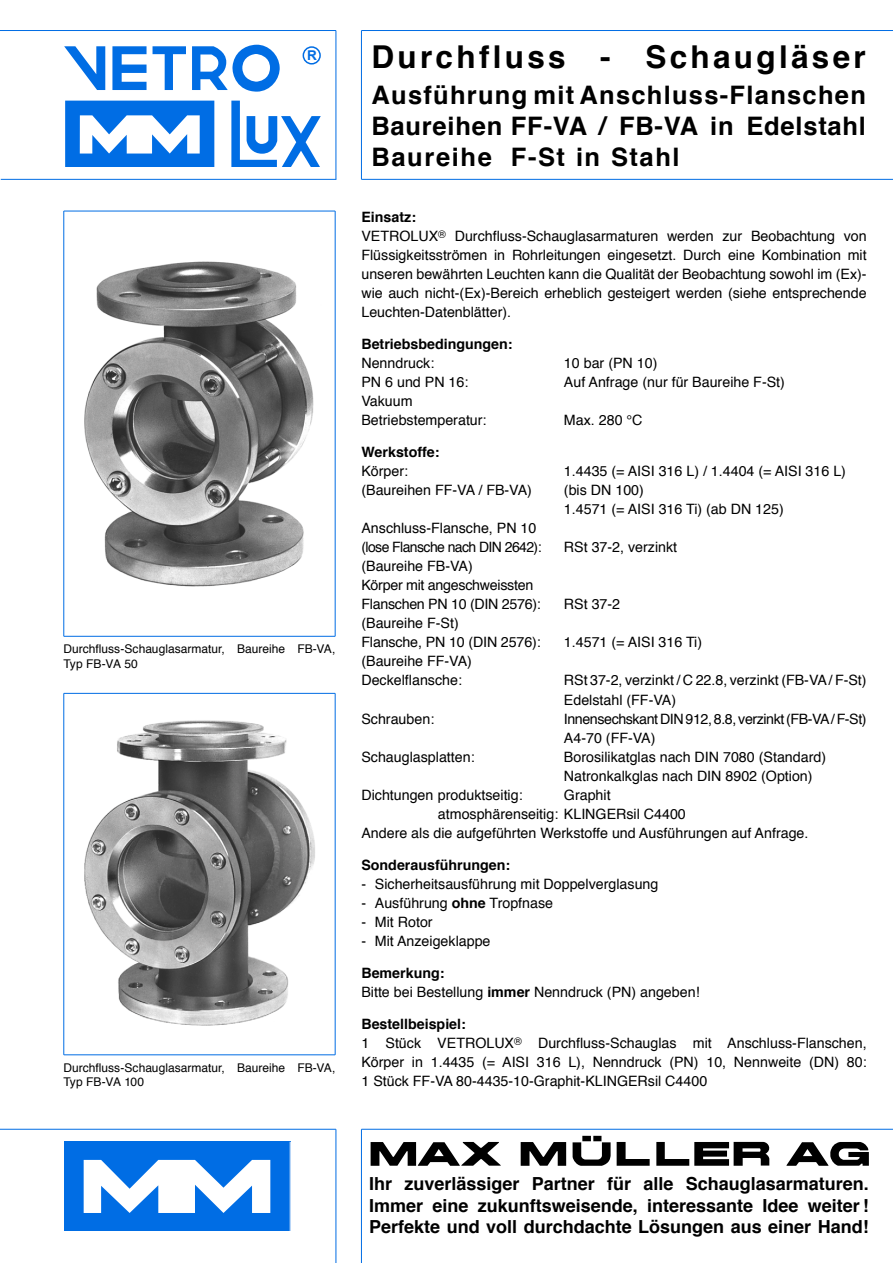
<style>
.page{position:relative;width:893px;height:1263px;background:#fff}
.page>*{position:absolute;margin:0;border:0;box-sizing:border-box;transform-origin:0 0}
.t1{font:700 31.5px "Helvetica";letter-spacing:.105em;color:#000}
.t2{font:700 25.5px/30.8px "Helvetica";letter-spacing:.03em;color:#000;text-align:justify}
.t3{font:700 18px/21.6px "Helvetica";color:#000;text-align:justify}
.t4{font:14.25px/19px "Helvetica";color:#000}
.t5{font:14.25px/19px "Helvetica";letter-spacing:-.02em;color:#000}
.t6{font:14.25px/19px "Helvetica";letter-spacing:-.03em;color:#000}
.t7{font:700 14.25px "Helvetica";color:#000}
.t8{font:14.25px/19px "Helvetica";letter-spacing:-.04em;color:#000}
.t9{font:700 13.5px "Arial";color:#006de4}
.t10{font:12px/14.4px "Helvetica";color:#000}
.s1{font-weight:700}
</style>
<div class="page">
<hr style="left:361px;top:30px;width:532px;height:1px;background:#006de4">
<hr style="left:361px;top:179px;width:532px;height:1px;background:#006de4">
<hr style="left:361px;top:31px;width:1px;height:148px;background:#006de4">
<hr style="left:335px;top:211px;width:1px;height:425px;background:#006de4">
<hr style="left:63px;top:211px;width:1px;height:425px;background:#006de4">
<hr style="left:64px;top:636px;width:271px;height:1px;background:#006de4">
<hr style="left:64px;top:211px;width:271px;height:1px;background:#006de4">
<img style="left:84px;top:261px;width:230px;height:326px">
<hr style="left:335px;top:693px;width:1px;height:362px;background:#006de4">
<hr style="left:63px;top:693px;width:1px;height:362px;background:#006de4">
<hr style="left:64px;top:1054px;width:271px;height:1px;background:#006de4">
<hr style="left:64px;top:693px;width:271px;height:1px;background:#006de4">
<img style="left:84px;top:720px;width:231px;height:306px">
<hr style="left:361px;top:1129px;width:532px;height:1px;background:#006de4">
<hr style="left:0;top:1129px;width:336px;height:1px;background:#006de4">
<hr style="left:336px;top:1129px;width:1px;height:134px;background:#006de4">
<hr style="left:361px;top:1129px;width:1px;height:134px;background:#006de4">
<svg style="left:573px;top:1140px;width:38px;height:26px"></svg>
<div style="left:593px;top:1136px;width:8px;height:5px;background:#000"></div>
<div style="left:582px;top:1136px;width:9px;height:5px;background:#000"></div>
<svg style="left:521px;top:1142px;width:45px;height:24px"></svg>
<svg style="left:656px;top:1142px;width:114px;height:24px"></svg>
<svg style="left:617px;top:1142px;width:33px;height:24px"></svg>
<svg style="left:371px;top:1142px;width:130px;height:24px"></svg>
<svg style="left:786px;top:1142px;width:83px;height:24px"></svg>
<div style="left:64px;top:1142px;width:226px;height:89px;background:#006de4"></div>
<svg style="left:84px;top:1160px;width:186px;height:53px"></svg>
<hr style="left:0;top:30px;width:336px;height:1px;background:#006de4">
<hr style="left:1px;top:179px;width:335px;height:1px;background:#006de4">
<hr style="left:336px;top:31px;width:1px;height:148px;background:#006de4">
<svg style="left:64px;top:46px;width:41px;height:44px"></svg>
<svg style="left:112px;top:46px;width:35px;height:44px"></svg>
<svg style="left:153px;top:46px;width:33px;height:44px"></svg>
<svg style="left:192px;top:44px;width:88px;height:48px"></svg>
<div style="left:242px;top:54px;width:28px;height:28px;background:#fff;border-radius:50%"></div>
<div style="left:65px;top:101px;width:149px;height:65px;background:#006de4"></div>
<svg style="left:80px;top:115px;width:120px;height:39px"></svg>
<svg style="left:231px;top:101px;width:90px;height:65px"></svg>
<div style="left:303px;top:46px;width:18px;height:19px;border:2px solid #006de4;border-radius:50%"></div>
<p class="t9" style="left:307px;top:46px;width:11px">R</p>
<p class="t10" style="left:63px;top:642px;width:273px">Durchfluss-Schauglasarmatur, Baureihe FB-VA,<br>Typ FB-VA 50</p>
<p class="t10" style="left:63px;top:1061px;width:273px">Durchfluss-Schauglasarmatur, Baureihe FB-VA,<br>Typ FB-VA 100</p>
<h1 class="t1" style="left:371px;top:31px;width:496px">Durchfluss - Schaugläser</h1>
<h2 class="t2" style="left:371px;top:80px;width:496px">Ausführung mit Anschluss-Flanschen Baureihen FF-VA / FB-VA in Edelstahl Baureihe F-St in Stahl</h2>
<p class="t4" style="left:361px;top:208px;width:507px"><span class="s1">Einsatz:<br></span>VETROLUX<sup>®</sup> Durchfluss-Schauglasarmaturen werden zur Beobachtung von Flüssigkeitsströmen in Rohrleitungen eingesetzt. Durch eine Kombination mit unseren bewährten Leuchten kann die Qualität der Beobachtung sowohl im (Ex)- wie auch nicht-(Ex)-Bereich erheblich gesteigert werden (siehe entsprechende Leuchten-Datenblätter).</p>
<p class="t7" style="left:361px;top:332px;width:153px">Betriebsbedingungen:</p>
<p class="t4" style="left:361px;top:354px;width:74px">Nenndruck:</p>
<p class="t4" style="left:564px;top:354px;width:95px">10 bar (PN 10)</p>
<p class="t4" style="left:361px;top:373px;width:108px">PN 6 und PN 16:</p>
<p class="t4" style="left:564px;top:373px;width:222px">Auf Anfrage (nur für Baureihe F-St)</p>
<p class="t4" style="left:361px;top:392px;width:127px">Vakuum<br>Betriebstemperatur:</p>
<p class="t4" style="left:564px;top:411px;width:80px">Max. 280 °C</p>
<p class="t7" style="left:361px;top:440px;width:80px">Werkstoffe:</p>
<p class="t4" style="left:361px;top:462px;width:48px">Körper:</p>
<p class="t4" style="left:564px;top:462px;width:284px">1.4435 (= AISI 316 L) / 1.4404 (= AISI 316 L)</p>
<p class="t4" style="left:361px;top:481px;width:172px">(Baureihen FF-VA / FB-VA)</p>
<p class="t4" style="left:564px;top:481px;width:221px">(bis DN 100)<br>1.4571 (= AISI 316 Ti) (ab DN 125)</p>
<p class="t8" style="left:361px;top:519px;width:182px">Anschluss-Flansche, PN 10 (lose Flansche nach DIN 2642):</p>
<p class="t4" style="left:564px;top:538px;width:115px">RSt 37-2, verzinkt</p>
<p class="t5" style="left:361px;top:557px;width:181px">(Baureihe FB-VA)<br>Körper mit angeschweissten<br>Flanschen PN 10 (DIN 2576):</p>
<p class="t4" style="left:361px;top:614px;width:181px">(Baureihe F-St)<br>Flansche, PN 10 (DIN 2576):</p>
<p class="t4" style="left:361px;top:652px;width:112px">(Baureihe FF-VA)<br>Deckelflansche:</p>
<p class="t4" style="left:564px;top:595px;width:58px">RSt 37-2</p>
<p class="t4" style="left:564px;top:633px;width:140px">1.4571 (= AISI 316 Ti)</p>
<p class="t4" style="left:564px;top:671px;width:304px">RSt 37-2, verzinkt / C 22.8, verzinkt (FB-VA / F-St)<br>Edelstahl (FF-VA)</p>
<p class="t4" style="left:361px;top:709px;width:74px">Schrauben:</p>
<p class="t6" style="left:564px;top:709px;width:304px">Innensechskant DIN 912, 8.8, verzinkt (FB-VA / F-St)<br>A4-70 (FF-VA)</p>
<p class="t4" style="left:361px;top:747px;width:115px">Schauglasplatten:</p>
<p class="t4" style="left:564px;top:747px;width:264px">Borosilikatglas nach DIN 7080 (Standard)<br>Natronkalkglas nach DIN 8902 (Option)</p>
<p class="t4" style="left:361px;top:786px;width:163px">Dichtungen produktseitig:</p>
<p class="t4" style="left:564px;top:786px;width:48px">Graphit</p>
<p class="t4" style="left:438px;top:805px;width:249px">atmosphärenseitig: KLINGERsil C4400</p>
<p class="t4" style="left:361px;top:824px;width:449px">Andere als die aufgeführten Werkstoffe und Ausführungen auf Anfrage.</p>
<p class="t7" style="left:361px;top:853px;width:150px">Sonderausführungen:</p>
<p class="t4" style="left:361px;top:875px;width:299px">- Sicherheitsausführung mit Doppelverglasung</p>
<p class="t4" style="left:361px;top:894px;width:193px">- Ausführung <span class="s1">ohne</span> Tropfnase</p>
<p class="t4" style="left:361px;top:913px;width:73px">- Mit Rotor</p>
<p class="t4" style="left:361px;top:932px;width:131px">- Mit Anzeigeklappe</p>
<p class="t4" style="left:361px;top:964px;width:340px"><span class="s1">Bemerkung:<br></span>Bitte bei Bestellung <span class="s1">immer</span> Nenndruck (PN) angeben!</p>
<p class="t4" style="left:361px;top:1014px;width:507px"><span class="s1">Bestellbeispiel:<br></span>1 Stück VETROLUX<sup>®</sup> Durchfluss-Schauglas mit Anschluss-Flanschen, Körper in 1.4435 (= AISI 316 L), Nenndruck (PN) 10, Nennweite (DN) 80:<br>1 Stück FF-VA 80-4435-10-Graphit-KLINGERsil C4400</p>
<p class="t3" style="left:369px;top:1173px;width:501px">Ihr zuverlässiger Partner für alle Schauglasarmaturen.<br>Immer eine zukunftsweisende, interessante Idee weiter !<br>Perfekte und voll durchdachte Lösungen aus einer Hand !</p>
</div>
